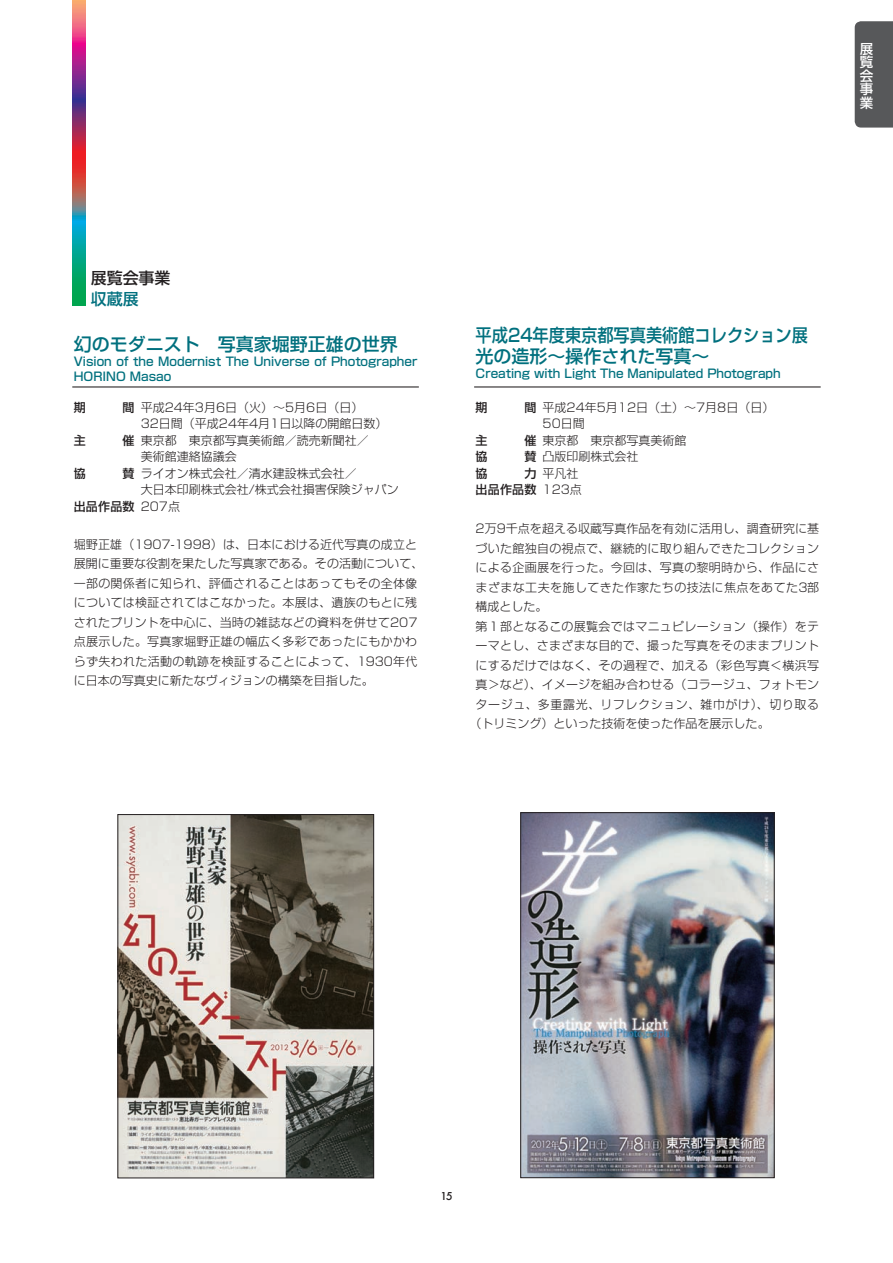
<style>
.page{position:relative;width:893px;height:1263px;background:#fff}
.page>*{position:absolute;margin:0;border:0;box-sizing:border-box;transform-origin:0 0}
.t1{font:500 18px/21px "Shin Go Pro";color:#01707e;scale:.9 1}
.t2{font:500 18px "Shin Go Pro";color:#01707e}
.t3{font:500 15.9px "Shin Go Pro";color:#231f20}
.t4{font:500 15.9px "Shin Go Pro";color:#01707e}
.t5{font:500 13.5px/13.5px "Shin Go Pro";color:#fff;text-align:justify}
.t6{font:300 12px/16.5px "Shin Go Pro";letter-spacing:.015em;color:#231f20}
.t7{font:500 12px/15px "Shin Go Pro";color:#01707e}
.t8{font:300 12px "Shin Go Pro";letter-spacing:.035em;color:#231f20}
.t9{font:300 12px "Shin Go Pro";letter-spacing:.05em;color:#231f20}
.t10{font:500 12px/16.5px "Shin Go Pro";letter-spacing:.015em;color:#231f20;text-align:right}
.t11{font:500 10.65px "Futura";color:#231f20}
</style>
<div class="page">
<div style="left:855px;top:21px;width:38px;height:107px;background:#57585a"></div>
<svg style="left:72px;top:0;width:13px;height:305px;background:#7d5e76"></svg>
<img style="left:120px;top:816px;width:252px;height:360px">
<div style="left:118px;top:814px;width:256px;height:364px;border:1px solid #231f20"></div>
<hr style="left:72px;top:386px;width:347px;height:1px;background:#231f20">
<hr style="left:474px;top:386px;width:347px;height:1px;background:#231f20">
<img style="left:522px;top:814px;width:250px;height:362px">
<div style="left:520px;top:812px;width:254px;height:366px;border:1px solid #231f20"></div>
<p class="t5" style="left:860px;top:40px;width:15px">展覧会事業</p>
<h2 class="t3" style="left:91px;top:265px;width:81px">展覧会事業</h2>
<h2 class="t4" style="left:91px;top:286px;width:49px">収蔵展</h2>
<h1 class="t2" style="left:74px;top:329px;width:325px">幻のモダニスト　写真家堀野正雄の世界</h1>
<p class="t7" style="left:74px;top:352px;width:345px">Vision of the Modernist The Universe of Photographer<br>HORINO Masao</p>
<p class="t6" style="left:141px;top:397px;width:259px">平成24年3月6日（火）～5月6日（日）　<br>32日間（平成24年4月1日以降の開館日数）東京都　東京都写真美術館／読売新聞社／<br>美術館連絡協議会<br>ライオン株式会社／清水建設株式会社／<br>大日本印刷株式会社/株式会社損害保険ジャパン<br>207点</p>
<p class="t10" style="left:74px;top:398px;width:13px">期</p>
<p class="t10" style="left:123px;top:398px;width:13px">間</p>
<p class="t10" style="left:74px;top:431px;width:13px">主</p>
<p class="t10" style="left:123px;top:431px;width:13px">催</p>
<p class="t10" style="left:74px;top:464px;width:13px">協</p>
<p class="t10" style="left:123px;top:464px;width:13px">賛</p>
<p class="t10" style="left:74px;top:497px;width:62px">出品作品数</p>
<p class="t6" style="left:74px;top:533px;width:351px;line-height:19.5px">堀野正雄（1907-1998）は、日本における近代写真の成立と展開に重要な役割を果たした写真家である。その活動について、一部の関係者に知られ、評価されることはあってもその全体像については検証されてはこなかった。本展は、遺族のもとに残されたプリントを中心に、当時の雑誌などの資料を併せて207点展示した。写真家堀野正雄の幅広く多彩であったにもかかわらず失われた活動の軌跡を検証することによって、1930年代に日本の写真史に新たなヴィジョンの構築を目指した。</p>
<h1 class="t1" style="left:476px;top:322px;width:371px">平成24年度東京都写真美術館コレクション展光の造形～操作された写真～</h1>
<p class="t7" style="left:476px;top:364px;width:307px">Creating with Light The Manipulated Photograph</p>
<p class="t6" style="left:543px;top:397px;width:239px">平成24年5月12日（土）～7月8日（日）　<br>50日間<br>東京都　東京都写真美術館<br>凸版印刷株式会社<br>平凡社<br>123点</p>
<p class="t10" style="left:476px;top:397px;width:13px">期</p>
<p class="t10" style="left:524px;top:397px;width:13px">間</p>
<p class="t10" style="left:476px;top:430px;width:13px">主</p>
<p class="t10" style="left:524px;top:430px;width:13px">催</p>
<p class="t10" style="left:476px;top:447px;width:13px">協</p>
<p class="t10" style="left:524px;top:447px;width:13px">賛</p>
<p class="t10" style="left:476px;top:463px;width:13px">協</p>
<p class="t10" style="left:476px;top:463px;width:62px">力<br>出品作品数</p>
<p class="t6" style="left:476px;top:519px;width:345px">2万9千点を超える収蔵写真作品を有効に活用し、調査研究に基</p>
<p class="t6" style="left:476px;top:539px;width:345px">づいた館独自の視点で、継続的に取り組んできたコレクション</p>
<p class="t6" style="left:476px;top:558px;width:345px">による企画展を行った。今回は、写真の黎明時から、作品にさ</p>
<p class="t8" style="left:476px;top:577px;width:345px">まざまな工夫を施してきた作家たちの技法に焦点をあてた3部</p>
<p class="t6" style="left:476px;top:597px;width:73px">構成とした。</p>
<p class="t6" style="left:476px;top:617px;width:345px">第１部となるこの展覧会ではマニュピレーション（操作）をテ</p>
<p class="t6" style="left:476px;top:636px;width:345px">ーマとし、さまざまな目的で、撮った写真をそのままプリント</p>
<p class="t6" style="left:476px;top:656px;width:345px">にするだけではなく、その過程で、加える（彩色写真＜横浜写</p>
<p class="t6" style="left:476px;top:675px;width:345px">真＞など）、イメージを組み合わせる（コラージュ、フォトモン</p>
<p class="t9" style="left:476px;top:694px;width:345px">タージュ、多重露光、リフレクション、雑巾がけ）、切り取る</p>
<p class="t6" style="left:470px;top:714px;width:301px">（トリミング）といった技術を使った作品を展示した。</p>
<p class="t11" style="left:440px;top:1189px;width:14px">15</p>
</div>
